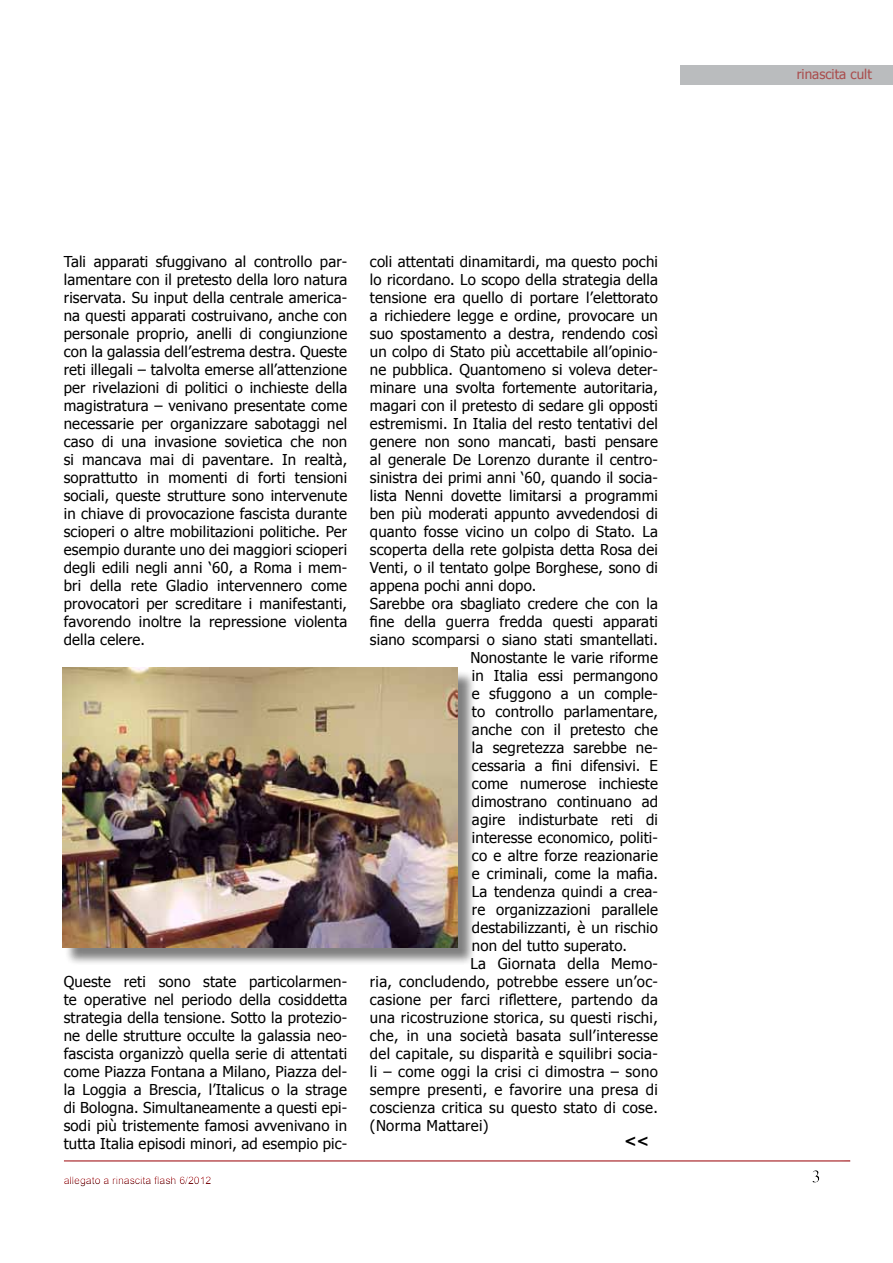
<style>
.page{position:relative;width:893px;height:1263px;background:#fff}
.page>*{position:absolute;margin:0;border:0;box-sizing:border-box;transform-origin:0 0}
.t1{font:15px/18px "Tahoma";letter-spacing:.01em;color:#000;text-align:justify}
.t2{font:700 15px "Tahoma";color:#000}
.t3{font:13.5px "Tahoma";color:#aa4d4d}
.t4{font:10.5px "Arial";color:#a10c11}
</style>
<div class="page">
<div style="left:807px;top:1164px;width:23px;height:24px;background:#000;opacity:.75"></div>
<hr style="left:62px;top:1158px;width:791px;height:4px;background:#000;opacity:.75">
<div style="left:58px;top:1173px;width:164px;height:15px;background:#000;opacity:.75"></div>
<div style="left:680px;top:65px;width:213px;height:20px;background:#babcbe"></div>
<div style="left:64px;top:670px;width:412px;height:296px;background:#000;opacity:.5"></div>
<img style="left:62px;top:668px;width:395px;height:279px">
<p class="t1" style="left:64px;top:251px;width:285px">Tali apparati sfuggivano al controllo par&shy;lamentare con il pretesto della loro natura riservata. Su input della centrale america&shy;na questi apparati costruivano, anche con personale proprio, anelli di congiunzione con la galassia dell’estrema destra. Queste reti illegali – talvolta emerse all’attenzione per rivelazioni di politici o inchieste della magistratura – venivano presentate come necessarie per organizzare sabotaggi nel caso di una invasione sovietica che non si mancava mai di paventare. In realtà, soprattutto in momenti di forti tensioni sociali, queste strutture sono intervenute in chiave di provocazione fascista durante scioperi o altre mobilitazioni politiche. Per esempio durante uno dei maggiori scioperi degli edili negli anni ‘60, a Roma i mem&shy;bri della rete Gladio intervennero come provocatori per screditare i manifestanti, favorendo inoltre la repressione violenta della celere.</p>
<p class="t1" style="left:64px;top:971px;width:285px">Queste reti sono state particolarmen&shy;te operative nel periodo della cosiddetta strategia della tensione. Sotto la protezio&shy;ne delle strutture occulte la galassia neo&shy;fascista organizzò quella serie di attentati come Piazza Fontana a Milano, Piazza del&shy;la Loggia a Brescia, l’Italicus o la strage di Bologna. Simultaneamente a questi epi&shy;sodi più tristemente famosi avvenivano in tutta Italia episodi minori, ad esempio pic-</p>
<p class="t4" style="left:64px;top:1173px;width:149px">allegato a rinascita flash 6/2012</p>
<p class="t1" style="left:370px;top:252px;width:289px">coli attentati dinamitardi, ma questo pochi</p>
<p class="t1" style="left:370px;top:270px;width:289px">lo ricordano. Lo scopo della strategia della</p>
<p class="t1" style="left:370px;top:288px;width:289px">tensione era quello di portare l’elettorato</p>
<p class="t1" style="left:370px;top:306px;width:289px">a richiedere legge e ordine, provocare un</p>
<p class="t1" style="left:370px;top:324px;width:289px">suo spostamento a destra, rendendo così</p>
<p class="t1" style="left:370px;top:342px;width:289px">un colpo di Stato più accettabile all’opinio-</p>
<p class="t1" style="left:370px;top:360px;width:290px">ne pubblica. Quantomeno si voleva deter-</p>
<p class="t1" style="left:370px;top:378px;width:289px">minare una svolta fortemente autoritaria,</p>
<p class="t1" style="left:370px;top:396px;width:289px">magari con il pretesto di sedare gli opposti</p>
<p class="t1" style="left:370px;top:414px;width:289px">estremismi. In Italia del resto tentativi del</p>
<p class="t1" style="left:370px;top:432px;width:289px">genere non sono mancati, basti pensare</p>
<p class="t1" style="left:370px;top:450px;width:289px">al generale De Lorenzo durante il centro-</p>
<p class="t1" style="left:370px;top:468px;width:289px">sinistra dei primi anni ‘60, quando il socia-</p>
<p class="t1" style="left:370px;top:486px;width:289px">lista Nenni dovette limitarsi a programmi</p>
<p class="t1" style="left:370px;top:504px;width:289px">ben più moderati appunto avvedendosi di</p>
<p class="t1" style="left:370px;top:522px;width:289px">quanto fosse vicino un colpo di Stato. La</p>
<p class="t1" style="left:370px;top:540px;width:289px">scoperta della rete golpista detta Rosa dei</p>
<p class="t1" style="left:370px;top:558px;width:289px">Venti, o il tentato golpe Borghese, sono di</p>
<p class="t1" style="left:370px;top:576px;width:168px">appena pochi anni dopo.</p>
<p class="t1" style="left:370px;top:594px;width:289px">Sarebbe ora sbagliato credere che con la</p>
<p class="t1" style="left:370px;top:612px;width:289px">fine della guerra fredda questi apparati</p>
<p class="t1" style="left:370px;top:630px;width:289px">siano scomparsi o siano stati smantellati.</p>
<p class="t1" style="left:470px;top:648px;width:189px">Nonostante le varie riforme</p>
<p class="t1" style="left:472px;top:666px;width:187px">in Italia essi permangono</p>
<p class="t1" style="left:472px;top:684px;width:188px">e sfuggono a un comple-</p>
<p class="t1" style="left:472px;top:702px;width:187px">to controllo parlamentare,</p>
<p class="t1" style="left:472px;top:720px;width:187px">anche con il pretesto che</p>
<p class="t1" style="left:472px;top:738px;width:187px">la segretezza sarebbe ne-</p>
<p class="t1" style="left:472px;top:756px;width:187px">cessaria a fini difensivi. E</p>
<p class="t1" style="left:472px;top:774px;width:187px">come numerose inchieste</p>
<p class="t1" style="left:472px;top:792px;width:188px">dimostrano continuano ad</p>
<p class="t1" style="left:472px;top:810px;width:187px">agire indisturbate reti di</p>
<p class="t1" style="left:472px;top:828px;width:187px">interesse economico, politi-</p>
<p class="t1" style="left:472px;top:846px;width:187px">co e altre forze reazionarie</p>
<p class="t1" style="left:472px;top:864px;width:187px">e criminali, come la mafia.</p>
<p class="t1" style="left:472px;top:882px;width:187px">La tendenza quindi a crea-</p>
<p class="t1" style="left:472px;top:900px;width:187px">re organizzazioni parallele</p>
<p class="t1" style="left:472px;top:918px;width:187px">destabilizzanti, è un rischio</p>
<p class="t1" style="left:472px;top:936px;width:157px">non del tutto superato.</p>
<p class="t1" style="left:470px;top:954px;width:189px">La Giornata della Memo-</p>
<p class="t1" style="left:370px;top:972px;width:290px">ria, concludendo, potrebbe essere un’oc-</p>
<p class="t1" style="left:370px;top:990px;width:289px">casione per farci riflettere, partendo da</p>
<p class="t1" style="left:370px;top:1008px;width:289px">una ricostruzione storica, su questi rischi,</p>
<p class="t1" style="left:370px;top:1026px;width:289px">che, in una società basata sull’interesse</p>
<p class="t1" style="left:370px;top:1044px;width:289px">del capitale, su disparità e squilibri socia-</p>
<p class="t1" style="left:370px;top:1062px;width:289px">li – come oggi la crisi ci dimostra – sono</p>
<p class="t1" style="left:370px;top:1080px;width:289px">sempre presenti, e favorire una presa di</p>
<p class="t1" style="left:370px;top:1098px;width:289px">coscienza critica su questo stato di cose.</p>
<p class="t1" style="left:370px;top:1116px;width:120px">(Norma Mattarei)</p>
<p class="t2" style="left:624px;top:1130px;width:26px">&lt;&lt;</p>
<p class="t3" style="left:797px;top:65px;width:77px">rinascita cult</p>
</div>
